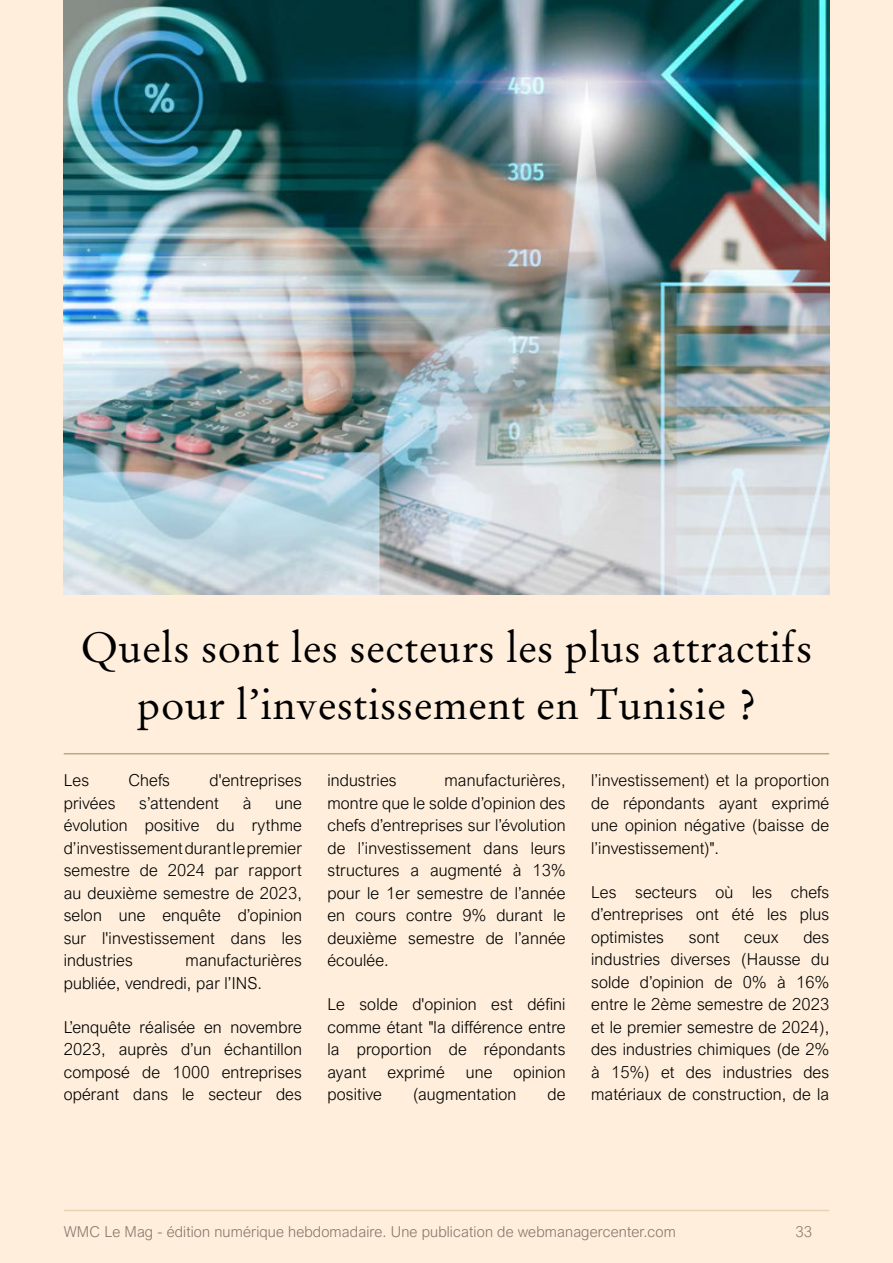
<style>
.page{position:relative;width:893px;height:1263px;background:#feeedb}
.page>*{position:absolute;margin:0;border:0;box-sizing:border-box;transform-origin:0 0}
.t1{font:42px/57px "Stempel Garamond W04";letter-spacing:.01em;color:#000;text-align:center}
.t2{font:300 16.5px/22.5px "Arial Nova";letter-spacing:.01em;color:#000;text-align:justify}
.t3{font:300 15px "Arial Nova W07";letter-spacing:.01em;color:#8b776e}
</style>
<div class="page">
<hr style="left:64px;top:1210px;width:765px;height:1px;background:#e0cda9">
<hr style="left:64px;top:753px;width:765px;height:1px;background:#b7a886">
<img style="left:64px;top:0;width:765px;height:594px">
<h1 class="t1" style="left:81px;top:618px;width:733px">Quels sont les secteurs les plus attractifs pour l’investissement en Tunisie ?</h1>
<p class="t2" style="left:64px;top:769px;width:27px">Les</p>
<p class="t2" style="left:129px;top:769px;width:43px">Chefs</p>
<p class="t2" style="left:209px;top:769px;width:94px">d'entreprises</p>
<p class="t2" style="left:64px;top:791px;width:53px">privées</p>
<p class="t2" style="left:139px;top:791px;width:81px">s’attendent</p>
<p class="t2" style="left:243px;top:791px;width:10px">à</p>
<p class="t2" style="left:64px;top:791px;width:240px;text-indent:211px">une évolution positive du rythme d’investissement durant le premier semestre de 2024 par rapport au deuxième semestre de 2023, selon une enquête d’opinion sur l'investissement dans les industries</p>
<p class="t2" style="left:64px;top:949px;width:240px;text-indent:122px">manufacturières publiée, vendredi, par l’INS.</p>
<p class="t2" style="left:64px;top:1016px;width:240px">L’enquête réalisée en novembre 2023, auprès d’un échantillon composé de 1000 entreprises opérant dans le secteur des</p>
<p class="t2" style="left:327px;top:769px;width:240px;text-indent:117px">manufacturières, montre que le solde d’opinion des chefs d’entreprises sur l’évolution de l’investissement dans leurs structures a augmenté à 13% pour le 1er semestre de l’année en cours contre 9% durant le deuxième semestre de l’année écoulée.</p>
<p class="t2" style="left:327px;top:993px;width:240px">Le solde d'opinion est défini comme étant "la différence entre la proportion de répondants ayant</p>
<p class="t2" style="left:327px;top:769px;width:71px">industries</p>
<p class="t2" style="left:387px;top:1061px;width:59px">exprimé</p>
<p class="t2" style="left:466px;top:1061px;width:28px">une</p>
<p class="t2" style="left:513px;top:1061px;width:54px">opinion</p>
<p class="t2" style="left:327px;top:1083px;width:56px">positive</p>
<p class="t2" style="left:413px;top:1083px;width:105px">(augmentation</p>
<p class="t2" style="left:548px;top:1083px;width:20px">de</p>
<p class="t2" style="left:591px;top:769px;width:240px">l’investissement) et la proportion de répondants ayant exprimé une opinion négative (baisse de l’investissement)".</p>
<p class="t2" style="left:591px;top:881px;width:240px">Les secteurs où les chefs d’entreprises ont été les plus optimistes</p>
<p class="t2" style="left:591px;top:926px;width:240px;text-indent:212px">des industries diverses (Hausse du solde d’opinion de 0% à 16% entre le 2ème semestre de 2023 et le premier semestre de 2024), des industries chimiques (de 2% à 15%) et des industries des matériaux de construction, de la</p>
<p class="t2" style="left:689px;top:926px;width:32px">sont</p>
<p class="t2" style="left:744px;top:926px;width:36px">ceux</p>
<p class="t3" style="left:64px;top:1223px;width:614px">WMC Le Mag - édition numérique hebdomadaire. Une publication de webmanagercenter.com</p>
<p class="t3" style="left:795px;top:1223px;width:18px">33</p>
</div>
